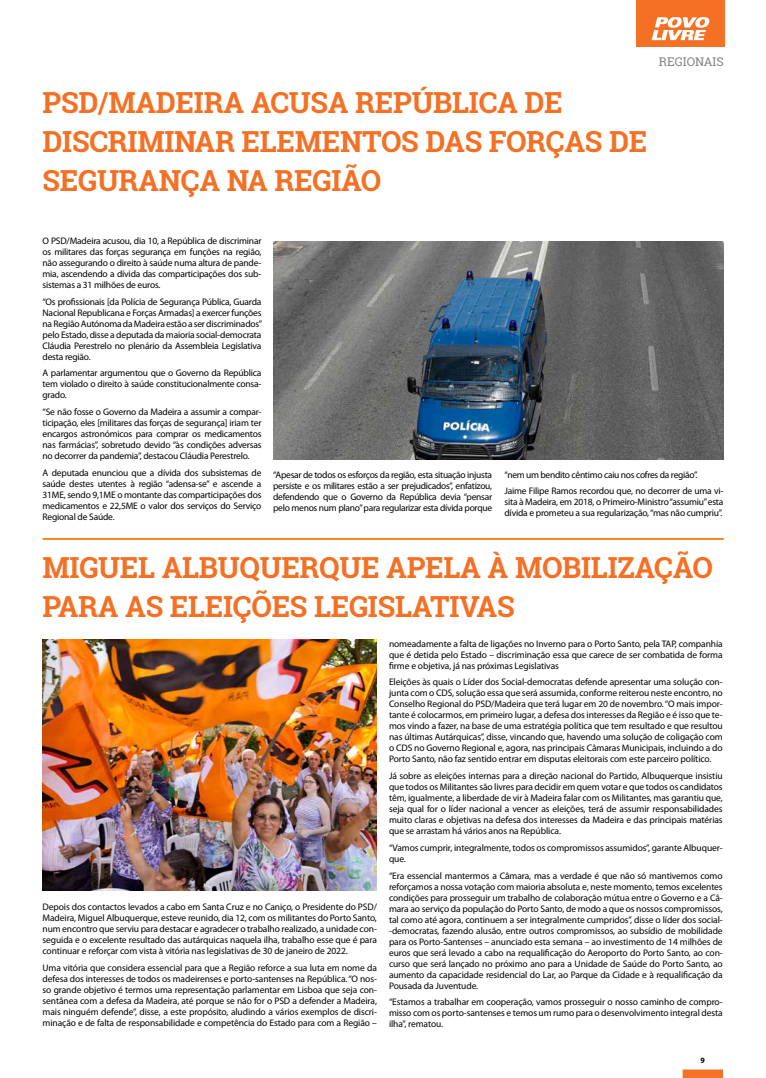
<style>
.page{position:relative;width:766px;height:1078px;background:#fff}
.page>*{position:absolute;margin:0;border:0;box-sizing:border-box;transform-origin:0 0}
.t1{font:700 29px/39px "Roboto Slab";letter-spacing:-.01em;color:#f37024}
.t2{font:12px "Roboto Slab";color:#808285}
.t3{font:9.5px/11px "Myriad Pro";letter-spacing:-.02em;color:#000;text-align:justify}
.t4{font:700 8px "Myriad Pro";color:#000}
</style>
<div class="page">
<div style="left:682px;top:1069px;width:40px;height:8px;background:#f37024;border:1px solid #f37024"></div>
<div style="left:636px;top:0;width:88px;height:47px;background:#f37024"></div>
<svg style="left:651px;top:17px;width:58px;height:23px"></svg>
<img style="left:43px;top:639px;width:334px;height:251px">
<img style="left:273px;top:241px;width:450px;height:218px">
<hr style="left:43px;top:538px;width:680px;height:2px;background:#f68b1f">
<p class="t2" style="left:658px;top:54px;width:66px">REGIONAIS</p>
<h1 class="t1" style="left:43px;top:83px;width:606px">PSD/MADEIRA ACUSA REPÚBLICA DE<br>DISCRIMINAR ELEMENTOS DAS FORÇAS DE<br>SEGURANÇA NA REGIÃO</h1>
<p class="t3" style="left:43px;top:235px;width:220px">O PSD/Madeira acusou, dia 10, a República de discriminar os militares das forças segurança em funções na região, não assegurando o direito à saúde numa altura de pande&shy;mia, ascendendo a dívida das comparticipações dos sub&shy;sistemas a 31 milhões de euros.</p>
<p class="t3" style="left:43px;top:296px;width:221px">“Os profissionais [da Polícia de Segurança Pública, Guarda Nacional Republicana e Forças Armadas] a exercer funções na Região Autónoma da Madeira estão a ser discriminados” pelo Estado, disse a deputada da maioria social-democrata Cláudia Perestrelo no plenário da Assembleia Legislativa desta região.</p>
<p class="t3" style="left:43px;top:367px;width:220px">A parlamentar argumentou que o Governo da República tem violado o direito à saúde constitucionalmente consa&shy;grado.</p>
<p class="t3" style="left:43px;top:406px;width:220px">“Se não fosse o Governo da Madeira a assumir a compar&shy;ticipação, eles [militares das forças de segurança] iriam ter encargos astronómicos para comprar os medicamentos nas farmácias”, sobretudo devido “às condições adversas no decorrer da pandemia”, destacou Cláudia Perestrelo.</p>
<p class="t3" style="left:43px;top:467px;width:220px">A deputada enunciou que a dívida dos subsistemas de saúde destes utentes à região “adensa-se” e ascende a 31ME, sendo 9,1ME o montante das comparticipações dos medicamentos e 22,5ME o valor dos serviços do Serviço Regional de Saúde.</p>
<p class="t3" style="left:273px;top:469px;width:220px">“Apesar de todos os esforços da região, esta situação injusta persiste e os militares estão a ser prejudicados”, enfatizou, defendendo que o Governo da República devia “pensar pelo menos num plano” para regularizar esta dívida porque</p>
<p class="t3" style="left:504px;top:466px;width:220px;line-height:16.7px">“nem um bendito cêntimo caiu nos cofres da região”.<br>Jaime Filipe Ramos recordou que, no decorrer de uma vi-</p>
<p class="t3" style="left:504px;top:496px;width:220px">sita à Madeira, em 2018, o Primeiro-Ministro “assumiu” esta dívida e prometeu a sua regularização, “mas não cumpriu”.</p>
<h1 class="t1" style="left:43px;top:547px;width:671px">MIGUEL ALBUQUERQUE APELA À MOBILIZAÇÃO<br>PARA AS ELEIÇÕES LEGISLATIVAS</h1>
<p class="t3" style="left:389px;top:637px;width:335px">nomeadamente a falta de ligações no Inverno para o Porto Santo, pela TAP, companhia que é detida pelo Estado – discriminação essa que carece de ser combatida de forma firme e objetiva, já nas próximas Legislativas</p>
<p class="t3" style="left:389px;top:676px;width:335px">Eleições às quais o Líder dos Social-democratas defende apresentar uma solução con&shy;junta com o CDS, solução essa que será assumida, conforme reiterou neste encontro, no Conselho Regional do PSD/Madeira que terá lugar em 20 de novembro. “O mais impor&shy;tante é colocarmos, em primeiro lugar, a defesa dos interesses da Região e é isso que te&shy;mos vindo a fazer, na base de uma estratégia política que tem resultado e que resultou nas últimas Autárquicas”, disse, vincando que, havendo uma solução de coligação com o CDS no Governo Regional e, agora, nas principais Câmaras Municipais, incluindo a do Porto Santo, não faz sentido entrar em disputas eleitorais com este parceiro político.</p>
<p class="t3" style="left:389px;top:770px;width:335px">Já sobre as eleições internas para a direção nacional do Partido, Albuquerque insistiu que todos os Militantes são livres para decidir em quem votar e que todos os candidatos têm, igualmente, a liberdade de vir à Madeira falar com os Militantes, mas garantiu que, seja qual for o líder nacional a vencer as eleições, terá de assumir responsabilidades muito claras e objetivas na defesa dos interesses da Madeira e das principais matérias que se arrastam há vários anos na República.</p>
<p class="t3" style="left:389px;top:841px;width:335px">“Vamos cumprir, integralmente, todos os compromissos assumidos”, garante Albuquer&shy;que.</p>
<p class="t3" style="left:389px;top:869px;width:335px">“Era essencial mantermos a Câmara, mas a verdade é que não só mantivemos como reforçamos a nossa votação com maioria absoluta e, neste momento, temos excelentes condições para prosseguir um trabalho de colaboração mútua entre o Governo e a Câ&shy;mara ao serviço da população do Porto Santo, de modo a que os nossos compromissos, tal como até agora, continuem a ser integralmente cumpridos”, disse o líder dos social--democratas, fazendo alusão, entre outros compromissos, ao subsídio de mobilidade para os Porto-Santenses – anunciado esta semana – ao investimento de 14 milhões de euros que será levado a cabo na requalificação do Aeroporto do Porto Santo, ao con&shy;curso que será lançado no próximo ano para a Unidade de Saúde do Porto Santo, ao aumento da capacidade residencial do Lar, ao Parque da Cidade e à requalificação da Pousada da Juventude.</p>
<p class="t3" style="left:389px;top:996px;width:335px">“Estamos a trabalhar em cooperação, vamos prosseguir o nosso caminho de compro&shy;misso com os porto-santenses e temos um rumo para o desenvolvimento integral desta ilha”, rematou.</p>
<p class="t3" style="left:43px;top:900px;width:336px">Depois dos contactos levados a cabo em Santa Cruz e no Caniço, o Presidente do PSD/ Madeira, Miguel Albuquerque, esteve reunido, dia 12, com os militantes do Porto Santo, num encontro que serviu para destacar e agradecer o trabalho realizado, a unidade con&shy;seguida e o excelente resultado das autárquicas naquela ilha, trabalho esse que é para continuar e reforçar com vista à vitória nas legislativas de 30 de janeiro de 2022.</p>
<p class="t3" style="left:43px;top:961px;width:336px">Uma vitória que considera essencial para que a Região reforce a sua luta em nome da defesa dos interesses de todos os madeirenses e porto-santenses na República. “O nos&shy;so grande objetivo é termos uma representação parlamentar em Lisboa que seja con&shy;sentânea com a defesa da Madeira, até porque se não for o PSD a defender a Madeira, mais ninguém defende”, disse, a este propósito, aludindo a vários exemplos de discri&shy;minação e de falta de responsabilidade e competência do Estado para com a Região –</p>
<p class="t4" style="left:700px;top:1054px;width:6px">9</p>
</div>
